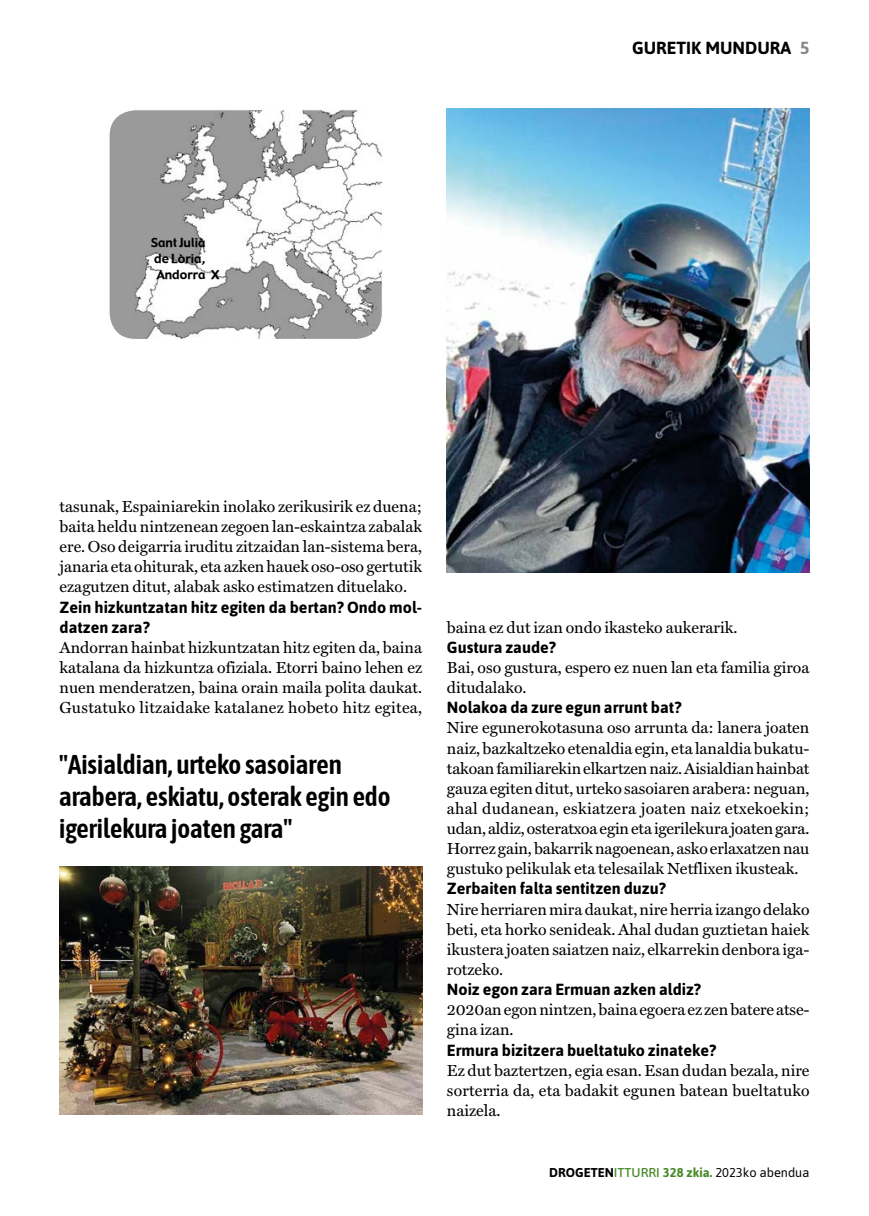
<style>
.page{position:relative;width:869px;height:1216px;background:#fff}
.page>*{position:absolute;margin:0;border:0;box-sizing:border-box;transform-origin:0 0}
.t1{font:600 27.12px/31.5px "Asap Condensed";color:#000}
.t2{font:700 17.5px "Asap";color:#000}
.t3{font:16.1px/20.1px "Miller Text Roman";color:#000;text-align:justify}
.t4{font:700 16.1px/20.1px "Asap";color:#000}
.t5{font:12.78px "Asap";color:#000}
.t6{font:12.25px/15.8px "Gadget";color:#000}
.s1{color:#878787}
.s2{font-weight:700}
.s3{font-weight:500;color:#478928}
.s4{font-weight:700;color:#478928}
</style>
<div class="page">
<img style="left:110px;top:111px;width:272px;height:227px">
<div style="left:108px;top:109px;width:274px;height:231px;border:1px solid #fff;border-radius:26px"></div>
<img style="left:446px;top:108px;width:363px;height:464px">
<img style="left:59px;top:866px;width:363px;height:248px">
<p class="t6" style="left:151px;top:235px;width:70px">Sant Julià de Lòria,<br>Andorra X</p>
<p class="t2" style="left:631px;top:38px;width:179px">GURETIK MUNDURA <span class="s1">5</span></p>
<p class="t3" style="left:60px;top:496px;width:364px">tasunak, Espainiarekin inolako zerikusirik ez duena; baita heldu nintzenean zegoen lan-eskaintza zabalak ere. Oso deigarria iruditu zitzaidan lan-sistema bera, janaria eta ohiturak, eta azken hauek oso-oso gertutik ezagutzen ditut, alabak asko estimatzen dituelako.</p>
<p class="t4" style="left:60px;top:596px;width:364px">Zein hizkuntzatan hitz egiten da bertan? Ondo mol&shy;datzen zara?</p>
<p class="t3" style="left:60px;top:637px;width:364px">Andorran hainbat hizkuntzatan hitz egiten da, baina katalana da hizkuntza ofiziala. Etorri baino lehen ez nuen menderatzen, baina orain maila polita daukat.<br>Gustatuko litzaidake katalanez hobeto hitz egitea,</p>
<h1 class="t1" style="left:59px;top:747px;width:333px">"Aisialdian, urteko sasoiaren arabera, eskiatu, osterak egin edo igerilekura joaten gara"</h1>
<p class="t3" style="left:446px;top:617px;width:292px">baina ez dut izan ondo ikasteko aukerarik.</p>
<p class="t4" style="left:446px;top:637px;width:111px">Gustura zaude?</p>
<p class="t3" style="left:446px;top:657px;width:364px">Bai, oso gustura, espero ez nuen lan eta familia giroa ditudalako.</p>
<p class="t4" style="left:446px;top:697px;width:236px">Nolakoa da zure egun arrunt bat?</p>
<p class="t3" style="left:446px;top:717px;width:364px">Nire egunerokotasuna oso arrunta da: lanera joaten naiz, bazkaltzeko etenaldia egin, eta lanaldia bukatu&shy;takoan familiarekin elkartzen naiz. Aisialdian hainbat gauza egiten ditut, urteko sasoiaren arabera: neguan, ahal dudanean, eskiatzera joaten naiz etxekoekin; udan, aldiz, osteratxoa egin eta igerilekura joaten gara.<br>Horrez gain, bakarrik nagoenean, asko erlaxatzen nau gustuko pelikulak eta telesailak Netflixen ikusteak.</p>
<p class="t4" style="left:446px;top:878px;width:220px">Zerbaiten falta sentitzen duzu?</p>
<p class="t3" style="left:446px;top:898px;width:364px">Nire herriaren mira daukat, nire herria izango delako beti, eta horko senideak. Ahal dudan guztietan haiek ikustera joaten saiatzen naiz, elkarrekin denbora iga&shy;rotzeko.</p>
<p class="t4" style="left:446px;top:979px;width:255px">Noiz egon zara Ermuan azken aldiz?</p>
<p class="t3" style="left:446px;top:999px;width:364px">2020an egon nintzen, baina egoera ez zen batere atse&shy;gina izan.</p>
<p class="t4" style="left:446px;top:1039px;width:271px">Ermura bizitzera bueltatuko zinateke?</p>
<p class="t3" style="left:446px;top:1059px;width:364px">Ez dut baztertzen, egia esan. Esan dudan bezala, nire sorterria da, eta badakit egunen batean bueltatuko naizela.</p>
<p class="t5" style="left:549px;top:1164px;width:262px"><span class="s2">DROGETEN</span><span class="s3">ITTURRI</span> <span class="s4">328 zkia.</span> 2023ko abendua</p>
</div>
